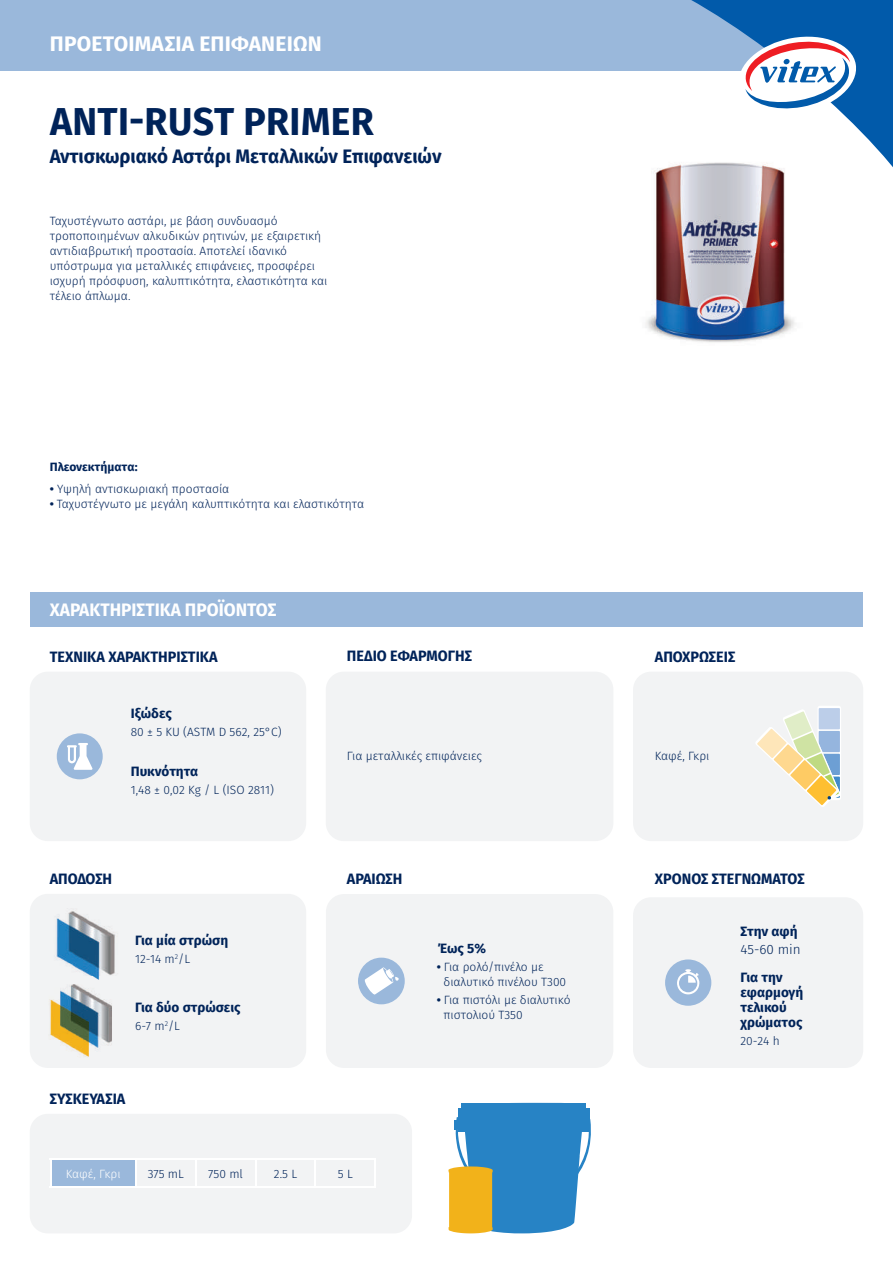
<style>
.page{position:relative;width:893px;height:1263px;background:#fff}
.page>*{position:absolute;margin:0;border:0;box-sizing:border-box;transform-origin:0 0}
.t1{font:700 38.85px "Fira Sans";letter-spacing:.01em;color:#002359;scale:.96 1}
.t2{font:700 21px "Fira Sans";letter-spacing:.01em;color:#fff}
.t3{font:700 19.5px "Fira Sans";color:#002359;scale:.96 1}
.t4{font:700 18px "Fira Sans";color:#fff;scale:.96 1}
.t5{font:700 15px "Fira Sans";color:#002359;scale:.96 1}
.t6{font:700 13.5px/15px "Fira Sans";color:#002359}
.t7{font:300 13.5px "Fira Sans";color:#002359}
.t8{font:300 12px/15px "Fira Sans";color:#002359}
.t9{font:700 12px "Fira Sans";color:#002359}
.t10{font:300 12px "Fira Sans";color:#fff}
.s1{font-weight:700}
</style>
<div class="page">
<div style="left:30px;top:1114px;width:382px;height:119px;background:#f2f3f4;border-radius:18px"></div>
<div style="left:0;top:0;width:795px;height:70px;background:#9ab8db"></div>
<div style="left:30px;top:593px;width:833px;height:34px;background:#9ab8db"></div>
<div style="left:30px;top:894px;width:276px;height:174px;background:#f2f3f4;border-radius:18px"></div>
<div style="left:326px;top:894px;width:287px;height:174px;background:#f2f3f4;border-radius:18px"></div>
<div style="left:30px;top:672px;width:276px;height:169px;background:#f2f3f4;border-radius:18px"></div>
<div style="left:633px;top:672px;width:230px;height:169px;background:#f2f3f4;border-radius:18px"></div>
<div style="left:817px;top:706px;width:24px;height:94px;background:#fff;border-radius:2px"></div>
<div style="left:819px;top:708px;width:21px;height:21px;background:#bccee9"></div>
<svg style="left:756px;top:709px;width:84px;height:98px"></svg>
<div style="left:633px;top:897px;width:230px;height:171px;background:#f2f3f4;border-radius:18px"></div>
<svg style="left:665px;top:959px;width:46px;height:47px"></svg>
<svg style="left:448px;top:1103px;width:143px;height:130px;background:#6099b2"></svg>
<svg style="left:634px;top:0;width:259px;height:167px"></svg>
<svg style="left:736px;top:32px;width:123px;height:86px"></svg>
<div style="left:57px;top:733px;width:46px;height:46px;background:#9ab8db;border-radius:50%"></div>
<svg style="left:67px;top:743px;width:26px;height:27px"></svg>
<div style="left:51px;top:1159px;width:85px;height:28px;background:#9ab8db"></div>
<hr style="left:50px;top:1158px;width:86px;height:1px;background:#fff">
<svg style="left:50px;top:1159px;width:1px;height:27px"></svg>
<hr style="left:136px;top:1158px;width:60px;height:1px;background:#fff">
<hr style="left:135px;top:1159px;width:2px;height:27px;background:#fff">
<hr style="left:196px;top:1158px;width:60px;height:1px;background:#fff">
<hr style="left:256px;top:1158px;width:59px;height:1px;background:#fff">
<hr style="left:315px;top:1158px;width:61px;height:1px;background:#fff">
<svg style="left:137px;top:1159px;width:239px;height:27px"></svg>
<hr style="left:136px;top:1186px;width:60px;height:1px;background:#fff">
<hr style="left:196px;top:1186px;width:60px;height:1px;background:#fff">
<hr style="left:256px;top:1186px;width:59px;height:1px;background:#fff">
<hr style="left:315px;top:1186px;width:61px;height:1px;background:#fff">
<hr style="left:50px;top:1186px;width:86px;height:1px;background:#fff">
<div style="left:326px;top:672px;width:287px;height:169px;background:#f2f3f4;border-radius:18px"></div>
<img style="left:634px;top:157px;width:180px;height:186px">
<svg style="left:358px;top:957px;width:47px;height:47px"></svg>
<img style="left:56px;top:911px;width:59px;height:65px">
<img style="left:49px;top:976px;width:63px;height:81px">
<h2 class="t2" style="left:50px;top:29px;width:273px">ΠΡΟΕΤΟΙΜΑΣΙΑ ΕΠΙΦΑΝΕΙΩΝ</h2>
<h1 class="t1" style="left:50px;top:94px;width:339px">ANTI-RUST PRIMER</h1>
<h3 class="t3" style="left:50px;top:143px;width:409px">Αντισκωριακό Αστάρι Μεταλλικών Επιφανειών</h3>
<p class="t8" style="left:50px;top:214px;width:279px">Ταχυστέγνωτο αστάρι, µε βάση συνδυασµό τροποποιηµένων αλκυδικών ρητινών, µε εξαιρετική αντιδιαβρωτική προστασία. Αποτελεί ιδανικό υπόστρωµα για µεταλλικές επιφάνειες, προσφέρει ισχυρή πρόσφυση, καλυπτικότητα, ελαστικότητα και τέλειο άπλωµα.</p>
<p class="t9" style="left:50px;top:458px;width:89px">Πλεονεκτήµατα:</p>
<p class="t8" style="left:50px;top:482px;width:181px"><span class="s1">•</span> Υψηλή αντισκωριακή προστασία</p>
<p class="t8" style="left:50px;top:497px;width:316px"><span class="s1">•</span> Ταχυστέγνωτο µε µεγάλη καλυπτικότητα και ελαστικότητα</p>
<h3 class="t4" style="left:50px;top:597px;width:238px">ΧΑΡΑΚΤΗΡΙΣΤΙΚΑ ΠΡΟΪΟΝΤΟΣ</h3>
<p class="t5" style="left:50px;top:646px;width:176px">ΤΕΧΝΙΚΑ ΧΑΡΑΚΤΗΡΙΣΤΙΚΑ</p>
<p class="t6" style="left:131px;top:707px;width:43px">Ιξώδες</p>
<p class="t8" style="left:131px;top:725px;width:152px">80 ± 5 KU (ASTM D 562, 25°C)</p>
<p class="t6" style="left:131px;top:764px;width:69px">Πυκνότητα</p>
<p class="t8" style="left:131px;top:783px;width:145px">1,48 ± 0,02 Kg / L (ISO 2811)</p>
<p class="t5" style="left:347px;top:645px;width:132px">ΠΕ∆ΙΟ ΕΦΑΡΜΟΓΗΣ</p>
<p class="t8" style="left:347px;top:749px;width:137px">Για µεταλλικές επιφάνειες</p>
<p class="t5" style="left:655px;top:646px;width:85px">ΑΠΟΧΡΩΣΕΙΣ</p>
<p class="t8" style="left:655px;top:749px;width:56px">Καφέ, Γκρι</p>
<p class="t5" style="left:50px;top:869px;width:67px">ΑΠΟ∆ΟΣΗ</p>
<p class="t5" style="left:347px;top:869px;width:59px">ΑΡΑΙΩΣΗ</p>
<p class="t5" style="left:655px;top:869px;width:157px">ΧΡΟΝΟΣ ΣΤΕΓΝΩΜΑΤΟΣ</p>
<p class="t6" style="left:135px;top:934px;width:94px">Για µία στρώση</p>
<p class="t8" style="left:135px;top:952px;width:56px">12-14 m<sup>2</sup>/L</p>
<p class="t6" style="left:135px;top:1001px;width:107px">Για δύο στρώσεις</p>
<p class="t8" style="left:135px;top:1019px;width:46px">6-7 m<sup>2</sup>/L</p>
<p class="t5" style="left:50px;top:1088px;width:80px">ΣΥΣΚΕΥΑΣΙΑ</p>
<p class="t10" style="left:66px;top:1165px;width:56px">Καφέ, Γκρι</p>
<p class="t8" style="left:148px;top:1167px;width:38px">375 mL</p>
<p class="t8" style="left:208px;top:1167px;width:36px">750 ml</p>
<p class="t8" style="left:274px;top:1167px;width:25px">2.5 L</p>
<p class="t8" style="left:338px;top:1167px;width:16px">5 L</p>
<p class="t6" style="left:440px;top:941px;width:48px">Έως 5%</p>
<p class="t8" style="left:444px;top:960px;width:124px;text-indent:-7px"><span class="s1">•</span> Για ρολό/πινέλο µε διαλυτικό πινέλου Τ300</p>
<p class="t8" style="left:444px;top:993px;width:128px;text-indent:-7px"><span class="s1">•</span> Για πιστόλι µε διαλυτικό πιστολιού Τ350</p>
<p class="t6" style="left:740px;top:925px;width:58px">Στην αφή</p>
<p class="t7" style="left:740px;top:940px;width:62px">45-60 min</p>
<p class="t6" style="left:740px;top:970px;width:64px">Για την εφαρµογή τελικού χρώµατος</p>
<p class="t8" style="left:740px;top:1034px;width:41px">20-24 h</p>
</div>
